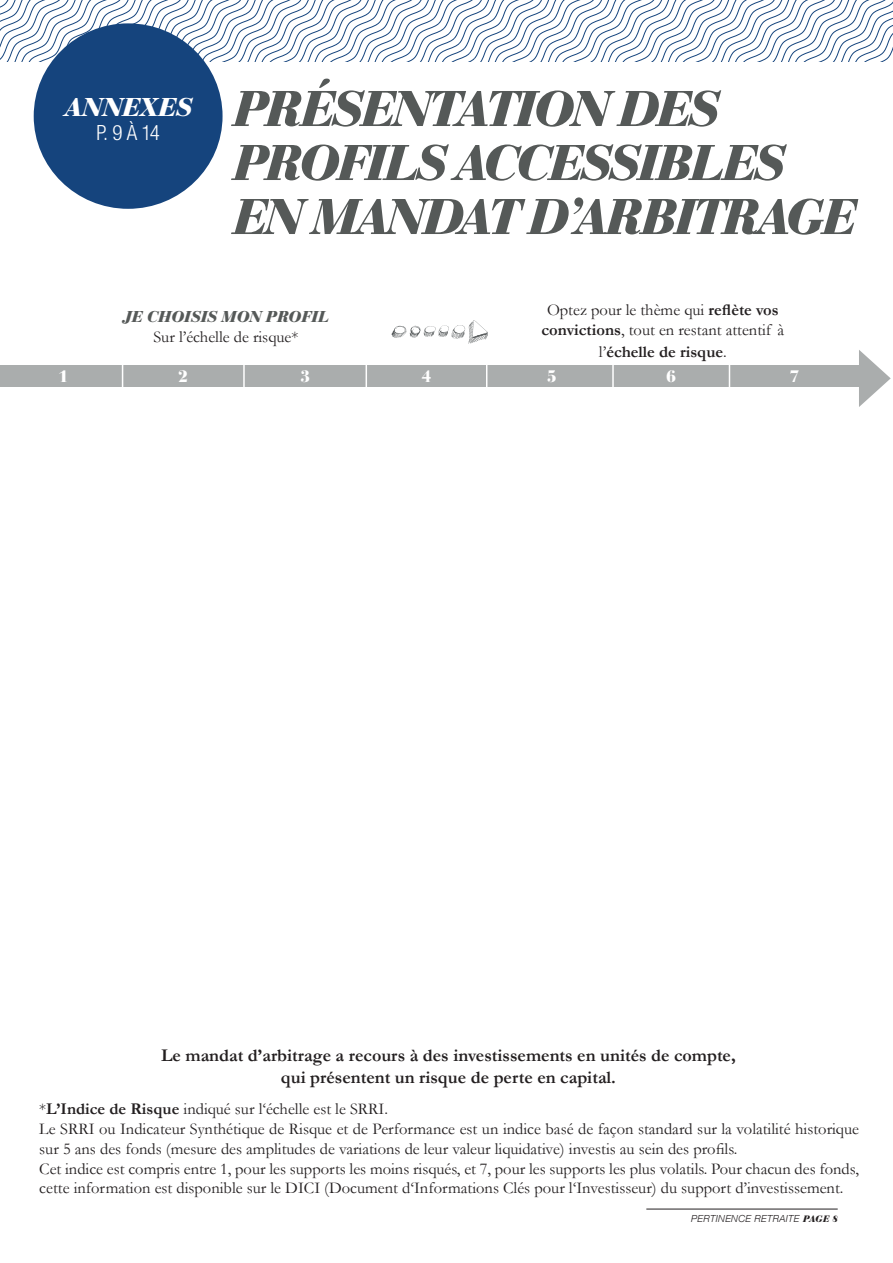
<style>
.page{position:relative;width:893px;height:1263px;background:#fff}
.page>*{position:absolute;margin:0;border:0;box-sizing:border-box;transform-origin:0 0}
.TITRE_GRAS{font:italic 700 52.5px/54px "Bauer Bod T";letter-spacing:-.05em;color:#555958}
.titre_light_couleu{font:italic 700 27px "Bauer Bod T";color:#fff}
.titre_light_couleu-2{font:300 condensed 21px "Helvetica Neue LT Pro";color:#fff}
.t1{font:700 18px "Garamond";color:#231f20}
.t2{font:16.5px/19.8px "Garamond";color:#231f20}
.t3{font:italic 700 16.5px "Bauer Bod T";color:#555958}
.t4{font:700 16.5px "Garamond";color:#231f20}
.t5{font:900 16.5px "Bauer Bodoni Std";color:#fff}
.chapeaux{font:italic 300 9.75px "Helvetica Neue";letter-spacing:.03em;color:#231f20}
.s1{font-weight:700}
.s2{font-weight:400}
.s3{font-family:"Bauer Bod T";font-weight:700}
</style>
<div class="page">
<svg style="left:392px;top:320px;width:96px;height:24px"></svg>
<div style="left:0;top:365px;width:859px;height:22px;background:#aaadad"></div>
<svg style="left:859px;top:350px;width:32px;height:57px"></svg>
<svg style="left:122px;top:365px;width:1px;height:22px"></svg>
<hr style="left:243px;top:363px;width:2px;height:28px;background:#fff">
<svg style="left:366px;top:365px;width:1px;height:22px"></svg>
<svg style="left:486px;top:365px;width:1px;height:22px"></svg>
<hr style="left:612px;top:363px;width:2px;height:28px;background:#fff">
<svg style="left:729px;top:365px;width:1px;height:22px"></svg>
<svg style="left:0;top:0;width:893px;height:62px"></svg>
<div style="left:34px;top:23px;width:189px;height:186px;background:#15447d;border-radius:50%"></div>
<hr style="left:646px;top:1209px;width:192px;height:1px;background:#231f20">
<p class="titre_light_couleu" style="left:64px;top:91px;width:129px">ANNEXES</p>
<p class="titre_light_couleu-2" style="left:96px;top:120px;width:65px">P. 9 À 14</p>
<p class="TITRE_GRAS" style="left:232px;top:81px;width:625px">PRÉSENTATION DES<br>PROFILS ACCESSIBLES<br>EN MANDAT D’ARBITRAGE</p>
<p class="t3" style="left:123px;top:307px;width:207px">JE CHOISIS MON PROFIL</p>
<p class="t2" style="left:153px;top:327px;width:147px">Sur l’échelle de risque*</p>
<p class="t2" style="left:542px;top:300px;width:244px;text-align:center">Optez pour le thème qui <span class="s1">reflète vos convictions</span>, tout en restant attentif à</p>
<p class="t4" style="left:599px;top:340px;width:129px"><span class="s2">l’</span>échelle de risque<span class="s2">.</span></p>
<p class="t5" style="left:58px;top:366px;width:12px">1</p>
<p class="t5" style="left:178px;top:366px;width:12px">2</p>
<p class="t5" style="left:300px;top:366px;width:12px">3</p>
<p class="t5" style="left:421px;top:366px;width:12px">4</p>
<p class="t5" style="left:547px;top:366px;width:12px">5</p>
<p class="t5" style="left:666px;top:366px;width:12px">6</p>
<p class="t5" style="left:789px;top:366px;width:12px">7</p>
<p class="t1" style="left:161px;top:1043px;width:576px">Le mandat d’arbitrage a recours à des investissements en unités de compte,</p>
<p class="t1" style="left:281px;top:1064px;width:337px">qui présentent un risque de perte en capital.</p>
<p class="t2" style="left:39px;top:1099px;width:350px">*<span class="s1">L’Indice de Risque</span> indiqué sur l‘échelle est le SRRI.</p>
<p class="t2" style="left:39px;top:1118px;width:821px">Le SRRI ou Indicateur Synthétique de Risque et de Performance est un indice basé de façon standard sur la volatilité historique sur 5 ans des fonds (mesure des amplitudes de variations de leur valeur liquidative) investis au sein des profils.</p>
<p class="t2" style="left:39px;top:1158px;width:821px">Cet indice est compris entre 1, pour les supports les moins risqués, et 7, pour les supports les plus volatils. Pour chacun des fonds, cette information est disponible sur le DICI (Document d‘Informations Clés pour l‘Investisseur) du support d’investissement.</p>
<p class="chapeaux" style="left:691px;top:1213px;width:148px">PERTINENCE RETRAITE <span class="s3">PAGE 8</span></p>
</div>
